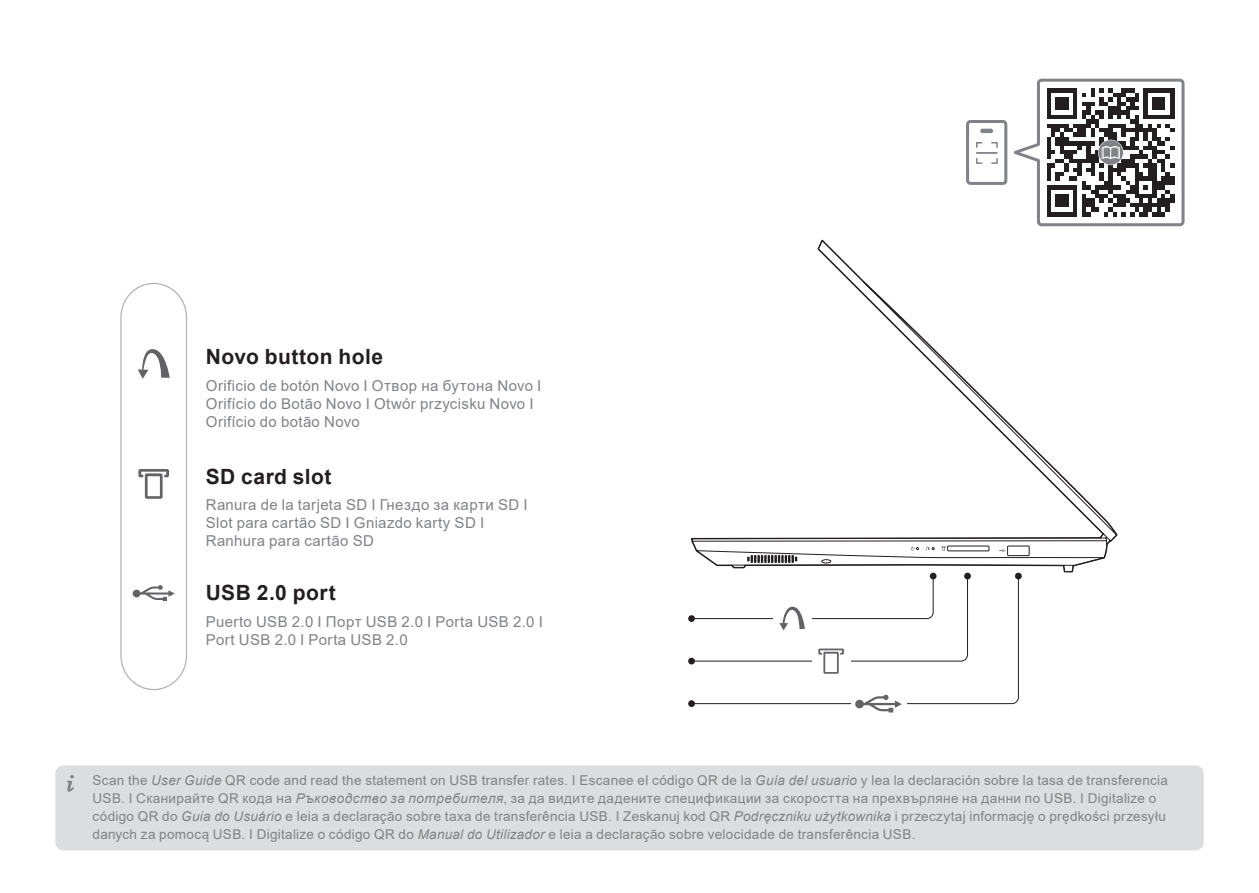
<style>
.page{position:relative;width:1259px;height:893px;background:#fff}
.page>*{position:absolute;margin:0;border:0;box-sizing:border-box;transform-origin:0 0}
.T2{font:700 21px "Arial";letter-spacing:.02em;color:#231f20}
.body_5pt{font:15px/18px "Arial";letter-spacing:.025em;color:#808285}
.body_info_60_hui{font:13.5px/18px "Arial";letter-spacing:.025em;color:#808285}
.s1{font-style:italic}
</style>
<div class="page">
<svg style="left:691px;top:240px;width:426px;height:332px"></svg>
<svg style="left:941px;top:546px;width:5px;height:5px"></svg>
<svg style="left:911px;top:546px;width:8px;height:4px"></svg>
<svg style="left:926px;top:547px;width:8px;height:3px"></svg>
<svg style="left:999px;top:549px;width:6px;height:3px"></svg>
<div style="left:688px;top:615px;width:7px;height:7px;background:#231f20;border-radius:50%"></div>
<div style="left:688px;top:658px;width:7px;height:6px;background:#231f20;border-radius:50%"></div>
<div style="left:688px;top:700px;width:7px;height:7px;background:#231f20;border-radius:50%"></div>
<svg style="left:691px;top:573px;width:330px;height:139px"></svg>
<div style="left:55px;top:765px;width:1148px;height:85px;background:#dcdddf;border-radius:9px"></div>
<svg style="left:67px;top:775px;width:7px;height:17px"></svg>
<svg style="left:120px;top:282px;width:68px;height:409px"></svg>
<div style="left:966px;top:120px;width:41px;height:65px;border:3px solid #808285;border-radius:3px"></div>
<hr style="left:980px;top:129px;width:13px;height:4px;background:#808285;border-radius:2px">
<svg style="left:976px;top:142px;width:22px;height:22px"></svg>
<hr style="left:976px;top:152px;width:21px;height:2px;background:#808285">
<svg style="left:1006px;top:79px;width:178px;height:147px"></svg>
<p class="T2" style="left:206px;top:342px;width:179px">Novo button hole</p>
<p class="body_5pt" style="left:206px;top:376px;width:337px">Orificio de botón Novo I Отвор на бутона Novo I<br>Orifício do Botão Novo I Otwór przycisku Novo I<br>Orifício do botão Novo</p>
<p class="T2" style="left:206px;top:462px;width:127px">SD card slot</p>
<p class="body_5pt" style="left:206px;top:496px;width:323px">Ranura de la tarjeta SD I Гнездо за карти SD I<br>Slot para cartão SD I Gniazdo karty SD I<br>Ranhura para cartão SD</p>
<p class="T2" style="left:206px;top:578px;width:131px">USB 2.0 port</p>
<p class="body_5pt" style="left:206px;top:612px;width:338px">Puerto USB 2.0 I Порт USB 2.0 I Porta USB 2.0 I<br>Port USB 2.0 I Porta USB 2.0</p>
<p class="body_info_60_hui" style="left:93px;top:771px;width:1077px">Scan the <span class="s1">User Guide</span> QR code and read the statement on USB transfer rates. I Escanee el código QR de la <span class="s1">Guía del usuario</span> y lea la declaración sobre la tasa de transferencia USB. I Сканирайте QR кода на <span class="s1">Ръководство за потребителя</span>, за да видите дадените спецификации за скоростта на прехвърляне на данни по USB. I Digitalize o código QR do <span class="s1">Guia do Usuário</span> e leia a declaração sobre taxa de transferência USB. I Zeskanuj kod QR <span class="s1">Podręczniku użytkownika</span> i przeczytaj informację o prędkości przesyłu danych za pomocą USB. I Digitalize o código QR do <span class="s1">Manual do Utilizador</span> e leia a declaração sobre velocidade de transferência USB.</p>
</div>
